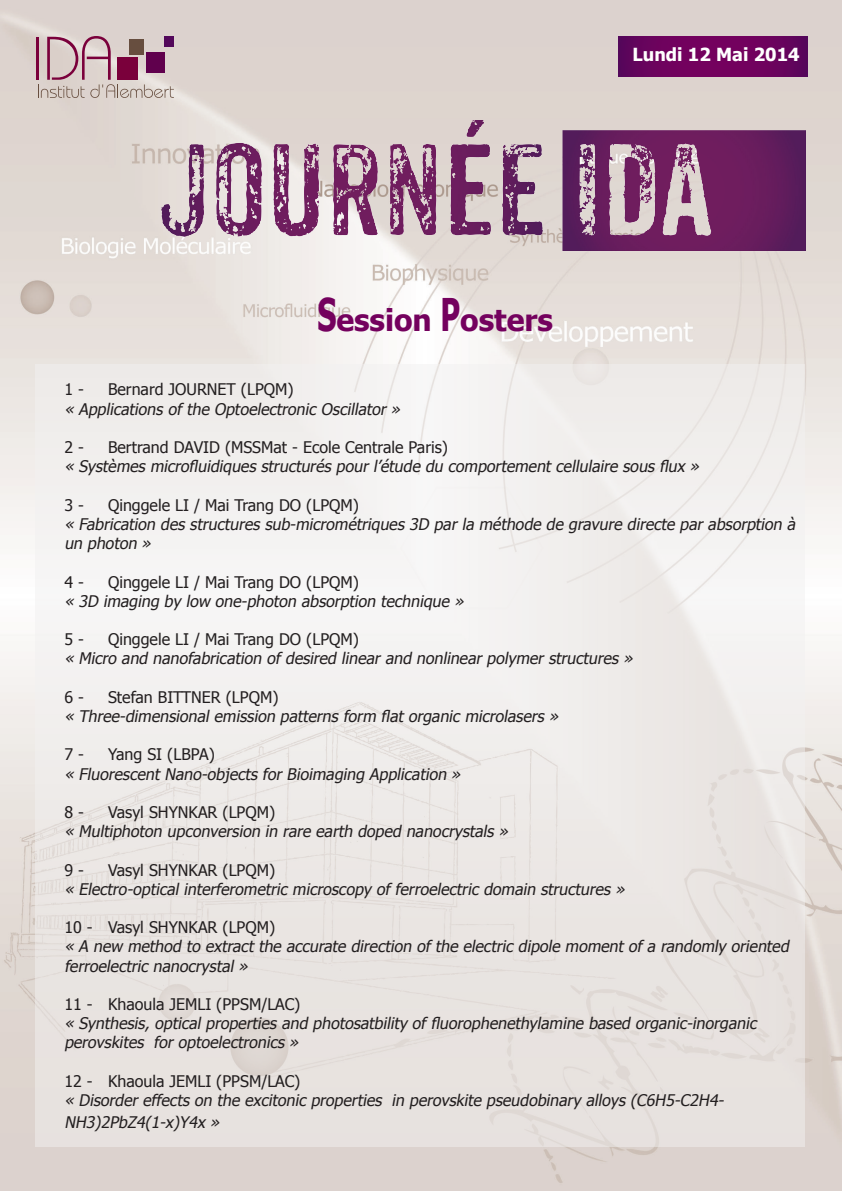
<style>
.page{position:relative;width:842px;height:1191px;background:#fff}
.page>*{position:absolute;margin:0;border:0;box-sizing:border-box;transform-origin:0 0}
.t1{font:700 30px "Tahoma";color:#74015e}
.t2{font:700 18px "Tahoma";color:#fff}
.t3{font:italic 16px/19.2px "Tahoma";letter-spacing:-.005em;color:#231f20}
.t4{font:16px "Tahoma";color:#231f20}
.s1{font-size:45px}
</style>
<div class="page">
<img style="left:0;top:0;width:842px;height:1191px">
<hr style="left:36px;top:37px;width:3px;height:43px;background:#7a003b">
<svg style="left:38px;top:36px;width:136px;height:62px;background:#bfa0a8"></svg>
<img style="left:108px;top:120px;width:697px;height:140px">
<svg style="left:618px;top:36px;width:189px;height:41px;background:#6b025d"></svg>
<div style="left:35px;top:364px;width:770px;height:783px;background:linear-gradient(to bottom,#f5f4f3,#e5e0dd)"></div>
<p class="t2" style="left:633px;top:42px;width:169px">Lundi 12 Mai 2014</p>
<h1 class="t1" style="left:317px;top:299px;width:237px"><span class="s1">S</span>ession <span class="s1">P</span>osters</h1>
<p class="t4" style="left:64px;top:379px;width:21px">1 -</p>
<p class="t4" style="left:108px;top:379px;width:187px">Bernard JOURNET (LPQM)</p>
<p class="t3" style="left:64px;top:398px;width:341px">« Applications of the Optoelectronic Oscillator »</p>
<p class="t4" style="left:64px;top:436px;width:21px">2 -</p>
<p class="t4" style="left:108px;top:436px;width:342px">Bertrand DAVID (MSSMat - Ecole Centrale Paris)</p>
<p class="t3" style="left:64px;top:456px;width:640px">« Systèmes microfluidiques structurés pour l’étude du comportement cellulaire sous flux »</p>
<p class="t4" style="left:64px;top:494px;width:21px">3 -</p>
<p class="t4" style="left:108px;top:494px;width:252px">Qinggele LI / Mai Trang DO (LPQM)</p>
<p class="t3" style="left:64px;top:514px;width:736px">« Fabrication des structures sub-micrométriques 3D par la méthode de gravure directe par absorption à un photon »</p>
<p class="t4" style="left:64px;top:571px;width:21px">4 -</p>
<p class="t4" style="left:108px;top:571px;width:252px">Qinggele LI / Mai Trang DO (LPQM)</p>
<p class="t3" style="left:64px;top:590px;width:404px">« 3D imaging by low one-photon absorption technique »</p>
<p class="t4" style="left:64px;top:628px;width:21px">5 -</p>
<p class="t4" style="left:108px;top:628px;width:252px">Qinggele LI / Mai Trang DO (LPQM)</p>
<p class="t3" style="left:64px;top:648px;width:573px">« Micro and nanofabrication of desired linear and nonlinear polymer structures »</p>
<p class="t4" style="left:64px;top:686px;width:21px">6 -</p>
<p class="t4" style="left:108px;top:686px;width:172px">Stefan BITTNER (LPQM)</p>
<p class="t3" style="left:64px;top:706px;width:499px">« Three-dimensional emission patterns form flat organic microlasers »</p>
<p class="t4" style="left:64px;top:744px;width:21px">7 -</p>
<p class="t4" style="left:108px;top:744px;width:108px">Yang SI (LBPA)</p>
<p class="t3" style="left:64px;top:763px;width:401px">« Fluorescent Nano-objects for Bioimaging Application »</p>
<p class="t4" style="left:64px;top:801px;width:21px">8 -</p>
<p class="t4" style="left:108px;top:801px;width:169px">Vasyl SHYNKAR (LPQM)</p>
<p class="t3" style="left:64px;top:821px;width:449px">« Multiphoton upconversion in rare earth doped nanocrystals »</p>
<p class="t4" style="left:64px;top:859px;width:21px">9 -</p>
<p class="t4" style="left:108px;top:859px;width:169px">Vasyl SHYNKAR (LPQM)</p>
<p class="t3" style="left:64px;top:878px;width:565px">« Electro-optical interferometric microscopy of ferroelectric domain structures »</p>
<p class="t4" style="left:64px;top:916px;width:212px">10 - Vasyl SHYNKAR (LPQM)</p>
<p class="t3" style="left:64px;top:936px;width:729px">« A new method to extract the accurate direction of the electric dipole moment of a randomly oriented ferroelectric nanocrystal »</p>
<p class="t4" style="left:64px;top:993px;width:238px">11 - Khaoula JEMLI (PPSM/LAC)</p>
<p class="t3" style="left:64px;top:1013px;width:697px">« Synthesis, optical properties and photosatbility of fluorophenethylamine based organic-inorganic perovskites for optoelectronics »</p>
<p class="t4" style="left:64px;top:1070px;width:238px">12 - Khaoula JEMLI (PPSM/LAC)</p>
<p class="t3" style="left:64px;top:1088px;width:664px;line-height:21.6px">« Disorder effects on the excitonic properties in perovskite pseudobinary alloys (C6H5-C2H4-<br>NH3)2PbZ4(1-x)Y4x »</p>
</div>
